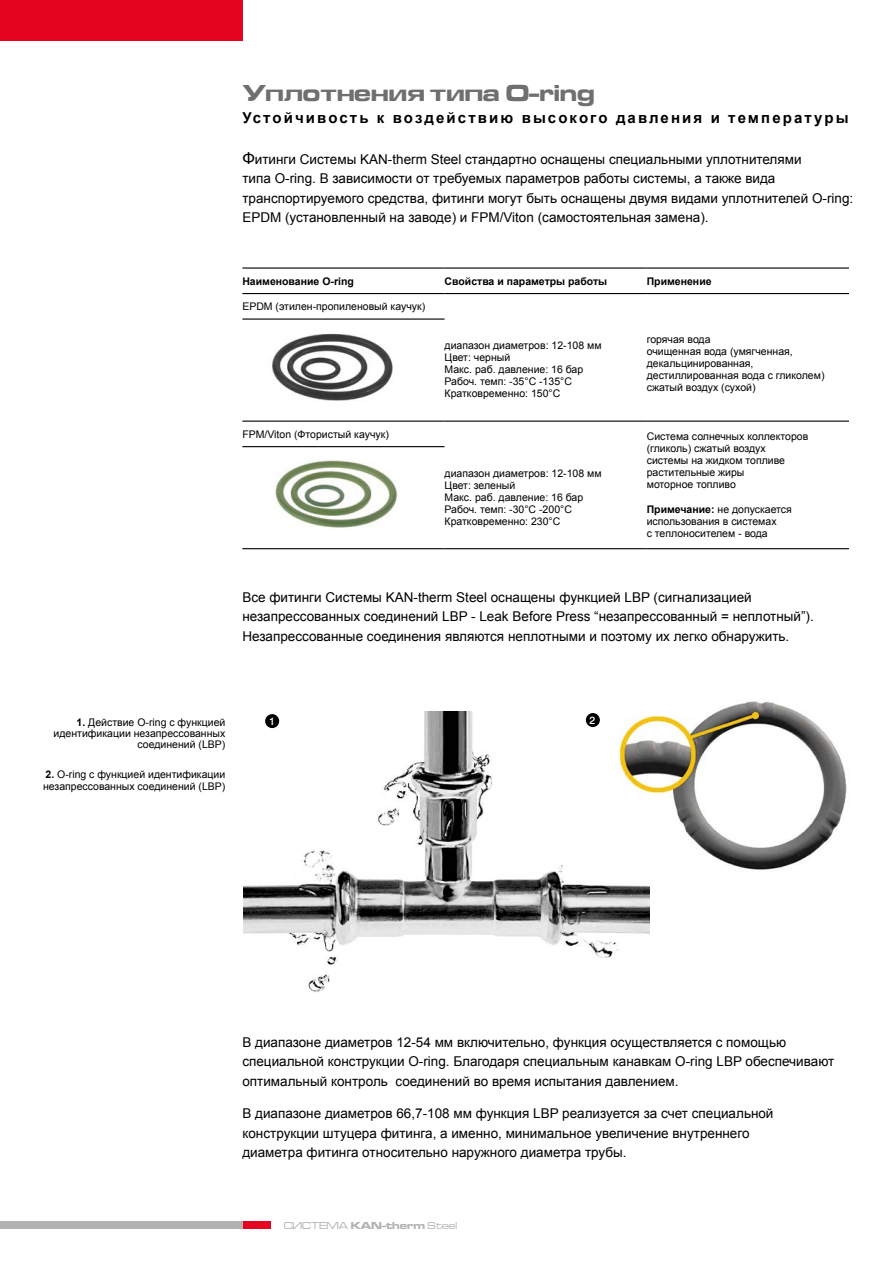
<style>
.page{position:relative;width:893px;height:1263px;background:#fff}
.page>*{position:absolute;margin:0;border:0;box-sizing:border-box;transform-origin:0 0}
.t1{font:24px "Microgramma D Bol Ext";color:#706f6f}
.t2{font:700 15px "Arial";letter-spacing:.14em;color:#000}
.t3{font:13.5px/19.5px "Arial";color:#000}
.t4{font:10.5px/12px "Arial";color:#000}
.t5{font:700 10.5px "Arial";color:#000}
.t6{font:10.5px "Microgramma D Med Ext";color:#b3b2b2}
.t7{font:10.5px "Swis 721 Md EU";color:#fff}
.s1{font-size:16.5px}
.s2{font-weight:700}
.s3{font-family:"Microgramma D Bol Ext"}
</style>
<div class="page">
<div style="left:0;top:0;width:242px;height:41px;background:#e40521"></div>
<div style="left:0;top:1222px;width:242px;height:7px;background:#b3b2b2"></div>
<div style="left:243px;top:1222px;width:28px;height:7px;background:#e40521"></div>
<hr style="left:242px;top:267px;width:203px;height:2px;background:#000">
<hr style="left:445px;top:267px;width:202px;height:2px;background:#000">
<hr style="left:647px;top:267px;width:202px;height:2px;background:#000">
<hr style="left:242px;top:293px;width:203px;height:1px;background:#000">
<hr style="left:445px;top:293px;width:202px;height:1px;background:#000">
<hr style="left:647px;top:293px;width:202px;height:1px;background:#000">
<hr style="left:242px;top:318px;width:203px;height:2px;background:#000">
<hr style="left:242px;top:421px;width:203px;height:1px;background:#000">
<hr style="left:445px;top:421px;width:202px;height:1px;background:#000">
<hr style="left:647px;top:421px;width:202px;height:1px;background:#000">
<hr style="left:242px;top:446px;width:203px;height:1px;background:#000">
<hr style="left:242px;top:548px;width:203px;height:1px;background:#000">
<hr style="left:445px;top:548px;width:202px;height:1px;background:#000">
<hr style="left:647px;top:548px;width:202px;height:1px;background:#000">
<img style="left:272px;top:333px;width:121px;height:68px">
<img style="left:275px;top:460px;width:122px;height:68px">
<img style="left:243px;top:711px;width:407px;height:281px">
<div style="left:264px;top:713px;width:16px;height:16px;background:#000;border-radius:50%"></div>
<div style="left:264px;top:712px;width:17px;height:18px;border:2px solid #fff;border-radius:50%"></div>
<div style="left:585px;top:712px;width:16px;height:16px;background:#000;border-radius:50%"></div>
<div style="left:584px;top:711px;width:17px;height:17px;border:2px solid #fff;border-radius:50%"></div>
<img style="left:615px;top:701px;width:232px;height:176px">
<h1 class="t1" style="left:242px;top:77px;width:354px">Уплотнения типа O-ring</h1>
<p class="t2" style="left:242px;top:108px;width:608px">Устойчивость к воздействию высокого давления и температуры</p>
<p class="t3" style="left:242px;top:150px;width:612px"><span class="s1">Ф</span>итинги Системы KAN-therm Steel стандартно оснащены специальными уплотнителями<br>типа О-ring. В зависимости от требуемых параметров работы системы, а также вида транспортируемого средства, фитинги могут быть оснащены двумя видами уплотнителей O-ring:<br>EPDM (установленный на заводе) и FPM/Viton (самостоятельная замена).</p>
<p class="t5" style="left:242px;top:274px;width:113px">Наименование O-ring</p>
<p class="t5" style="left:445px;top:274px;width:164px">Свойства и параметры работы</p>
<p class="t5" style="left:647px;top:274px;width:66px">Применение</p>
<p class="t4" style="left:242px;top:301px;width:184px">EPDM (этилен-пропиленовый каучук)</p>
<p class="t4" style="left:445px;top:340px;width:158px">диапазон диаметров: 12-108 мм<br>Цвет: черный<br>Макс. раб. давление: 16 бар<br>Рабоч. темп: -35°С -135°С<br>Кратковременно: 150°C</p>
<p class="t4" style="left:647px;top:334px;width:179px">горячая вода<br>очищенная вода (умягченная, декальцинированная, дестиллированная вода с гликолем) сжатый воздух (сухой)</p>
<p class="t4" style="left:242px;top:428px;width:148px">FPM/Viton (Фтористый каучук)</p>
<p class="t4" style="left:445px;top:467px;width:158px">диапазон диаметров: 12-108 мм<br>Цвет: зеленый<br>Макс. раб. давление: 16 бар<br>Рабоч. темп: -30°С -200°С<br>Кратковременно: 230°С</p>
<p class="t4" style="left:647px;top:431px;width:163px">Система солнечных коллекторов (гликоль) сжатый воздух системы на жидком топливе растительные жиры<br>моторное топливо</p>
<p class="t4" style="left:647px;top:504px;width:147px"><span class="s2">Примечание:</span> не допускается использования в системах<br>с теплоносителем - вода</p>
<p class="t3" style="left:242px;top:587px;width:573px">Все фитинги Системы KAN-therm Steel оснащены функцией LBP (сигнализацией незапрессованных соединений LBP - Leak Before Press “незапрессованный = неплотный”).<br>Незапрессованные соединения являются неплотными и поэтому их легко обнаружить.</p>
<p class="t4" style="left:54px;top:717px;width:173px;line-height:11.2px;text-align:right"><span class="s2">1.</span> Действие О-ring с функцией идентификации незапрессованных соединений (LBP)</p>
<p class="t4" style="left:43px;top:769px;width:184px;line-height:11.2px"><span class="s2">2.</span> О-ring с функцией идентификации незапрессованных соединений (LBP)</p>
<p class="t7" style="left:269px;top:714px;width:7px">1</p>
<p class="t7" style="left:590px;top:713px;width:7px">2</p>
<p class="t3" style="left:242px;top:1032px;width:593px">В диапазоне диаметров 12-54 мм включительно, функция осуществляется с помощью специальной конструкции О-ring. Благодаря специальным канавкам О-ring LBP обеспечивают оптимальный контроль соединений во время испытания давлением.</p>
<p class="t3" style="left:242px;top:1104px;width:533px">В диапазоне диаметров 66,7-108 мм функция LBP реализуется за счет специальной конструкции штуцера фитинга, а именно, минимальное увеличение внутреннего диаметра фитинга относительно наружного диаметра трубы.</p>
<p class="t6" style="left:284px;top:1219px;width:175px">СИСТЕМА <span class="s3">KAN-therm</span> Steel</p>
</div>
